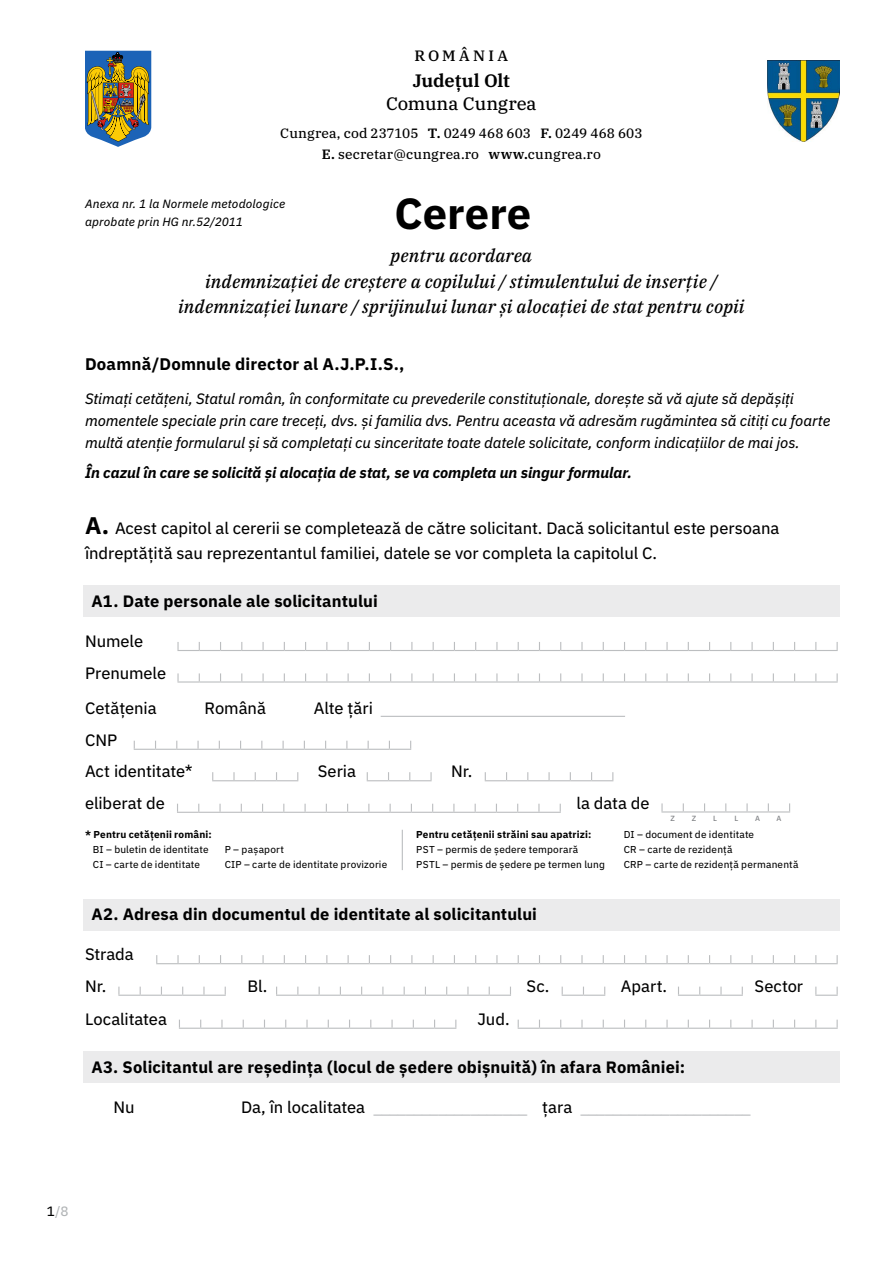
<style>
.page{position:relative;width:893px;height:1263px;background:#fff}
.page>*{position:absolute;margin:0;border:0;box-sizing:border-box;transform-origin:0 0}
.t1{font:700 43.5px "IBM Plex Sans";color:#000}
.subtitlu_mediu_sub_t{font:italic 18px/25.5px "IBM Plex Serif Text";color:#000;text-align:center}
.t2{font:18px "IBM Plex Serif Text";color:#000}
.t3{font:600 18px "IBM Plex Serif";letter-spacing:-.01em;color:#000}
.subtitlu_nivel_3_far{font:700 16.8px "IBM Plex Sans";letter-spacing:.01em;color:#000}
.text_normal_spatiere{font:16.5px/25.5px "IBM Plex Sans Text";letter-spacing:-.005em;color:#000}
.subtitlu_nivel_3_sec{font:700 16.5px "IBM Plex Sans";letter-spacing:.01em;color:#000}
.text_normal_fara_lin{font:16.5px/31.5px "IBM Plex Sans Text";letter-spacing:-.005em;color:#000}
.text_normal_fara_lin-2{font:16.5px "IBM Plex Sans";color:#bcbec0}
.text_normal{font:16.5px/31.5px "IBM Plex Sans Text";letter-spacing:-.005em;color:#000}
.text_explicativ{font:italic 15px/21.8px "IBM Plex Sans Text";letter-spacing:-.005em;color:#000}
.text_explicativ-2{font:italic 700 15px "IBM Plex Sans";color:#000}
.t4{font:500 15px "IBM Plex Serif";letter-spacing:.22em;color:#000}
.t5{font:13.5px/20.2px "IBM Plex Serif Text";letter-spacing:.01em;color:#000;text-align:center}
.t6{font:13.5px "IBM Plex Sans Text";color:#b1b4b6}
.text_normal_small_it{font:italic 12px/18px "IBM Plex Sans Text";letter-spacing:.01em;color:#000}
.text_normal_small{font:10.05px/15px "IBM Plex Sans Text";letter-spacing:.015em;color:#000}
.text_normal_small-2{font:700 10.05px "IBM Plex Sans";letter-spacing:.015em;color:#000}
.text_normal-2{font:500 7.5px "IBM Plex Sans";color:#808285}
.s1{font-family:"IBM Plex Serif";font-weight:600}
.s2{font-family:"IBM Plex Sans";font-weight:700;font-size:24px}
.s3{font-family:"IBM Plex Sans Text";color:#000}
.s4{color:#000}
</style>
<div class="page">
<div style="left:83px;top:586px;width:757px;height:31px;background:#ebebec"></div>
<hr style="left:381px;top:716px;width:244px;height:1px;background:#bcbec0">
<div style="left:83px;top:899px;width:757px;height:31px;background:#ebebec"></div>
<div style="left:83px;top:1051px;width:757px;height:32px;background:#ebebec"></div>
<svg style="left:177px;top:642px;width:661px;height:9px"></svg>
<svg style="left:177px;top:673px;width:661px;height:9px"></svg>
<svg style="left:134px;top:741px;width:277px;height:9px"></svg>
<svg style="left:212px;top:772px;width:86px;height:9px"></svg>
<svg style="left:367px;top:772px;width:65px;height:9px"></svg>
<svg style="left:485px;top:772px;width:128px;height:9px"></svg>
<svg style="left:177px;top:804px;width:384px;height:9px"></svg>
<svg style="left:661px;top:803px;width:129px;height:9px"></svg>
<hr style="left:402px;top:830px;width:1px;height:40px;background:#bcbec0">
<svg style="left:156px;top:955px;width:682px;height:9px"></svg>
<svg style="left:118px;top:987px;width:108px;height:9px"></svg>
<svg style="left:276px;top:987px;width:235px;height:9px"></svg>
<svg style="left:562px;top:987px;width:43px;height:9px"></svg>
<svg style="left:678px;top:987px;width:65px;height:9px"></svg>
<svg style="left:815px;top:987px;width:23px;height:9px"></svg>
<svg style="left:179px;top:1020px;width:277px;height:9px"></svg>
<svg style="left:518px;top:1020px;width:320px;height:9px"></svg>
<img style="left:85px;top:51px;width:66px;height:96px">
<img style="left:767px;top:61px;width:72px;height:80px">
<p class="t4" style="left:415px;top:44px;width:95px">ROMÂNIA</p>
<p class="t3" style="left:413px;top:66px;width:99px">Județul Olt</p>
<p class="t2" style="left:386px;top:89px;width:152px">Comuna Cungrea</p>
<p class="t5" style="left:280px;top:122px;width:364px">Cungrea, cod 237105 <span class="s1">T.</span> 0249 468 603 <span class="s1">F.</span> 0249 468 603<br><span class="s1">E.</span> secretar@cungrea.ro <span class="s1">www.</span>cungrea.ro</p>
<p class="text_normal_small_it" style="left:85px;top:194px;width:202px">Anexa nr. 1 la Normele metodologice aprobate prin HG nr.52/2011</p>
<h1 class="t1" style="left:395px;top:179px;width:138px">Cerere</h1>
<p class="subtitlu_mediu_sub_t" style="left:178px;top:242px;width:568px">pentru acordarea<br>indemnizației de creștere a copilului / stimulentului de inserție / indemnizației lunare / sprijinului lunar și alocației de stat pentru copii</p>
<p class="subtitlu_nivel_3_far" style="left:85px;top:351px;width:321px">Doamnă/Domnule director al A.J.P.I.S.,</p>
<p class="text_explicativ" style="left:85px;top:387px;width:747px">Stimați cetățeni, Statul român, în conformitate cu prevederile constituționale, dorește să vă ajute să depășiți momentele speciale prin care treceți, dvs. și familia dvs. Pentru aceasta vă adresăm rugămintea să citiți cu foarte multă atenție formularul și să completați cu sinceritate toate datele solicitate, conform indicațiilor de mai jos.</p>
<p class="text_explicativ-2" style="left:85px;top:461px;width:548px">În cazul în care se solicită și alocația de stat, se va completa un singur formular.</p>
<p class="text_normal_spatiere" style="left:85px;top:513px;width:696px"><span class="s2">A.</span> Acest capitol al cererii se completează de către solicitant. Dacă solicitantul este persoana îndreptățită sau reprezentantul familiei, datele se vor completa la capitolul C.</p>
<p class="subtitlu_nivel_3_sec" style="left:91px;top:588px;width:288px">A1. Date personale ale solicitantului</p>
<p class="text_normal" style="left:85px;top:624px;width:83px">Numele<br>Prenumele</p>
<p class="text_normal" style="left:85px;top:691px;width:73px">Cetățenia</p>
<p class="text_normal" style="left:205px;top:691px;width:63px">Română</p>
<p class="text_normal" style="left:314px;top:691px;width:60px">Alte țări</p>
<p class="text_normal_fara_lin" style="left:85px;top:723px;width:34px">CNP</p>
<p class="text_normal_fara_lin" style="left:85px;top:754px;width:109px">Act identitate*</p>
<p class="text_normal_fara_lin" style="left:318px;top:754px;width:40px">Seria</p>
<p class="text_normal_fara_lin" style="left:451px;top:754px;width:23px">Nr.</p>
<p class="text_normal_fara_lin" style="left:85px;top:786px;width:81px">eliberat de</p>
<p class="text_normal_fara_lin" style="left:576px;top:786px;width:75px">la data de</p>
<p class="text_normal-2" style="left:670px;top:813px;width:6px">Z</p>
<p class="text_normal-2" style="left:692px;top:813px;width:6px">Z</p>
<p class="text_normal-2" style="left:713px;top:813px;width:5px">L</p>
<p class="text_normal-2" style="left:734px;top:813px;width:5px">L</p>
<p class="text_normal-2" style="left:755px;top:813px;width:6px">A</p>
<p class="text_normal-2" style="left:776px;top:813px;width:6px">A</p>
<p class="text_normal_small-2" style="left:416px;top:826px;width:177px">Pentru cetățenii străini sau apatrizi:</p>
<p class="text_normal_small" style="left:416px;top:841px;width:164px">PST – permis de ședere temporară</p>
<p class="text_normal_small" style="left:416px;top:856px;width:190px">PSTL – permis de ședere pe termen lung</p>
<p class="text_normal_small-2" style="left:85px;top:826px;width:128px">* Pentru cetățenii români:</p>
<p class="text_normal_small" style="left:93px;top:841px;width:117px">BI – buletin de identitate</p>
<p class="text_normal_small" style="left:93px;top:856px;width:109px">CI – carte de identitate</p>
<p class="text_normal_small" style="left:624px;top:826px;width:132px">DI – document de identitate</p>
<p class="text_normal_small" style="left:624px;top:841px;width:110px">CR – carte de rezidență</p>
<p class="text_normal_small" style="left:624px;top:856px;width:176px">CRP – carte de rezidență permanentă</p>
<p class="text_normal_small" style="left:225px;top:841px;width:164px">P – pașaport<br>CIP – carte de identitate provizorie</p>
<p class="subtitlu_nivel_3_sec" style="left:91px;top:901px;width:447px">A2. Adresa din documentul de identitate al solicitantului</p>
<p class="text_normal_fara_lin" style="left:85px;top:937px;width:50px">Strada<br>Nr.</p>
<p class="text_normal_fara_lin" style="left:247px;top:969px;width:22px">Bl.</p>
<p class="text_normal_fara_lin" style="left:527px;top:969px;width:24px">Sc.</p>
<p class="text_normal_fara_lin" style="left:621px;top:969px;width:48px">Apart.</p>
<p class="text_normal_fara_lin" style="left:754px;top:969px;width:50px">Sector</p>
<p class="text_normal_fara_lin" style="left:85px;top:1002px;width:83px">Localitatea</p>
<p class="text_normal_fara_lin" style="left:477px;top:1002px;width:34px">Jud.</p>
<p class="subtitlu_nivel_3_sec" style="left:91px;top:1054px;width:595px">A3. Solicitantul are reședința (locul de ședere obișnuită) în afara României:</p>
<p class="text_normal_fara_lin" style="left:114px;top:1090px;width:23px">Nu</p>
<p class="text_normal_fara_lin-2" style="left:241px;top:1094px;width:512px"><span class="s3">Da, în localitatea</span> ___________________ <span class="s3">țara</span> _____________________</p>
<p class="t6" style="left:47px;top:1200px;width:23px"><span class="s4">1</span>/8</p>
</div>
